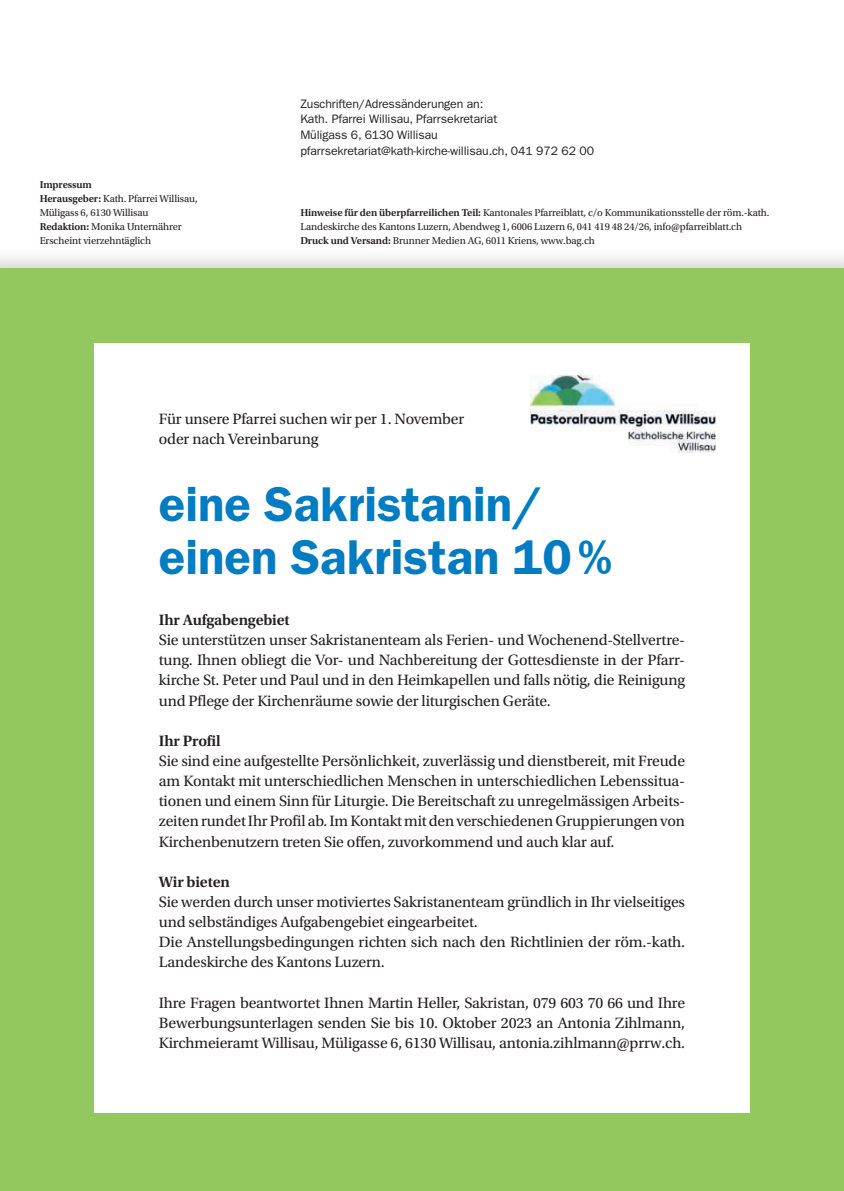
<style>
.page{position:relative;width:844px;height:1191px;background:#fff}
.page>*{position:absolute;margin:0;border:0;box-sizing:border-box;transform-origin:0 0}
.t1{font:600 49px/52.5px "ITC Franklin Gothic Std";color:#007cc2}
.t2{font:15.75px/20.1px "Utopia Std";letter-spacing:-.01em;color:#231f20;text-align:justify}
.t3{font:600 15.75px "Utopia Std";letter-spacing:-.01em;color:#231f20}
.t4{font:12.25px/15.8px "ITC Franklin Gothic Std";letter-spacing:-.01em;color:#231f20}
.t5{font:10.5px/14px "Utopia Std";letter-spacing:-.01em;color:#231f20}
.s1{font-weight:600}
</style>
<div class="page">
<div style="left:0;top:246px;width:843px;height:945px;background:#231f20;opacity:.2"></div>
<div style="left:0;top:268px;width:843px;height:923px;background:#92c85d"></div>
<div style="left:94px;top:343px;width:655px;height:769px;background:#fff"></div>
<img style="left:530px;top:376px;width:185px;height:77px">
<p class="t5" style="left:40px;top:178px;width:159px"><span class="s1">Impressum<br>Herausgeber:</span> Kath. Pfarrei Willisau,<br>Müligass 6, 6130 Willisau<br><span class="s1">Redaktion:</span> Monika Unternährer<br>Erscheint vierzehntäglich</p>
<p class="t4" style="left:300px;top:96px;width:295px">Zuschriften/Adressänderungen an:<br>Kath. Pfarrei Willisau, Pfarrsekretariat<br>Müligass 6, 6130 Willisau pfarrsekretariat@kath-kirche-willisau.ch, 041 972 62 00</p>
<p class="t5" style="left:300px;top:206px;width:470px"><span class="s1">Hinweise für den überpfarreilichen Teil:</span> Kantonales Pfarreiblatt, c/o Kommunikationsstelle der röm.-kath.<br>Landeskirche des Kantons Luzern, Abendweg 1, 6006 Luzern 6, 041 419 48 24/26, info@pfarreiblatt.ch<br><span class="s1">Druck und Versand:</span> Brunner Medien AG, 6011 Kriens, www.bag.ch</p>
<p class="t2" style="left:159px;top:409px;width:307px">Für unsere Pfarrei suchen wir per 1. November oder nach Vereinbarung</p>
<h1 class="t1" style="left:159px;top:478px;width:455px">eine Sakristanin/ einen Sakristan 10%</h1>
<p class="t3" style="left:159px;top:611px;width:132px">Ihr Aufgabengebiet</p>
<p class="t2" style="left:159px;top:630px;width:527px">Sie unterstützen unser Sakristanenteam als Ferien- und Wochenend-Stellvertre&shy;tung. Ihnen obliegt die Vor- und Nachbereitung der Gottesdienste in der Pfarr&shy;kirche St. Peter und Paul und in den Heimkapellen und falls nötig, die Reinigung und Pflege der Kirchenräume sowie der liturgischen Geräte.</p>
<p class="t3" style="left:159px;top:732px;width:63px">Ihr Profil</p>
<p class="t2" style="left:159px;top:751px;width:527px">Sie sind eine aufgestellte Persönlichkeit, zuverlässig und dienstbereit, mit Freude am Kontakt mit unterschiedlichen Menschen in unterschiedlichen Lebenssitua&shy;tionen und einem Sinn für Liturgie. Die Bereitschaft zu unregelmässigen Arbeits&shy;zeiten rundet Ihr Profil ab. Im Kontakt mit den verschiedenen Gruppierungen von Kirchenbenutzern treten Sie offen, zuvorkommend und auch klar auf.</p>
<p class="t3" style="left:159px;top:872px;width:72px">Wir bieten</p>
<p class="t2" style="left:159px;top:892px;width:527px;text-align:left">Sie werden durch unser motiviertes Sakristanenteam gründlich in Ihr vielseitiges und selbständiges Aufgabengebiet eingearbeitet.<br>Die Anstellungsbedingungen richten sich nach den Richtlinien der röm.-kath.<br>Landeskirche des Kantons Luzern.</p>
<p class="t2" style="left:159px;top:992px;width:527px">Ihre Fragen beantwortet Ihnen Martin Heller, Sakristan, 079 603 70 66 und Ihre Bewerbungsunterlagen senden Sie bis 10. Oktober 2023 an Antonia Zihlmann, Kirchmeieramt Willisau, Müligasse 6, 6130 Willisau, antonia.zihlmann@prrw.ch.</p>
</div>
